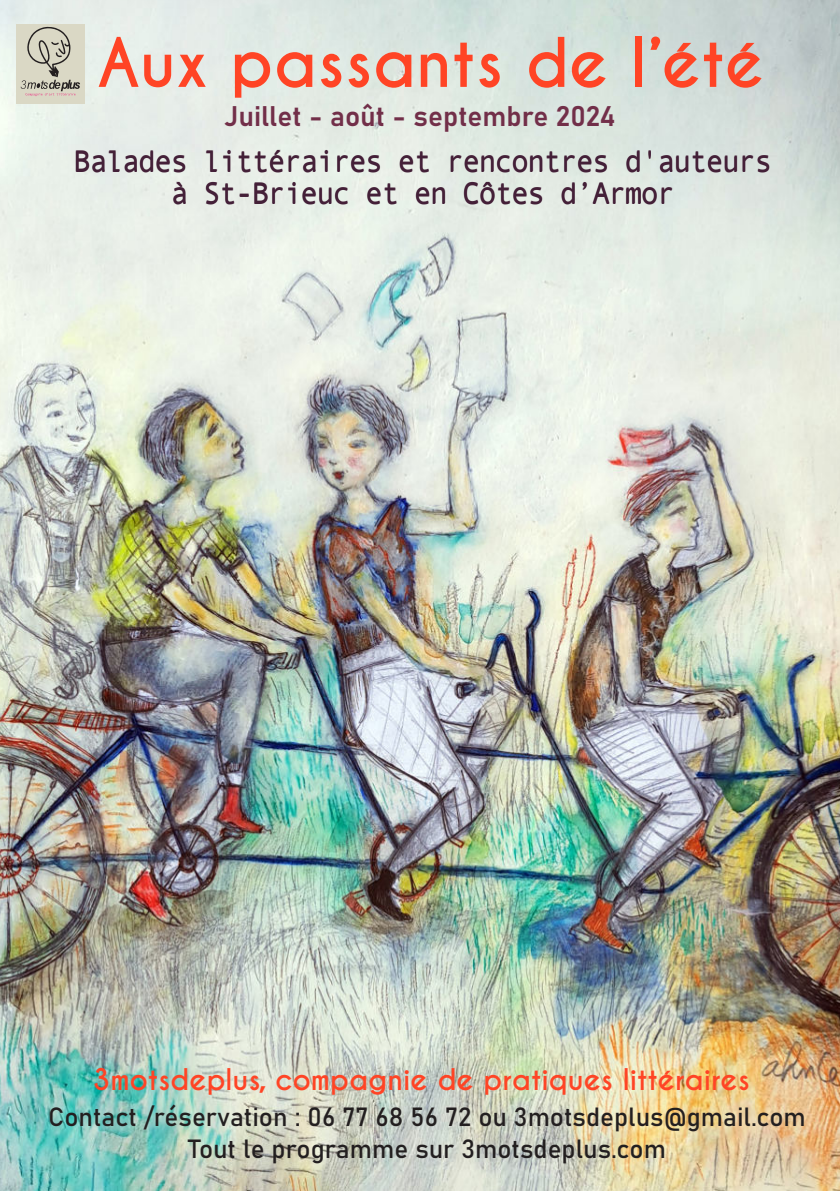
<style>
.page{position:relative;width:840px;height:1191px;background:#fff}
.page>*{position:absolute;margin:0;border:0;box-sizing:border-box;transform-origin:0 0}
.t1{font:700 64px "Caviar Dreams";color:#ff4425}
.t2{font:30px/32px "Andale Mono";letter-spacing:-.06em;color:#442038;text-align:center}
.t3{font:700 28px "Caviar Dreams";color:#ff4425}
.t4{font:28px "Bahnschrift";color:#722f49}
.t5{font:26px/32px "Bahnschrift";color:#231f20;text-align:center}
</style>
<div class="page">
<img style="left:0;top:0;width:839px;height:1191px">
<div style="left:17px;top:24px;width:68px;height:80px;background:#dad8c5"></div>
<svg style="left:21px;top:27px;width:59px;height:69px"></svg>
<h1 class="t1" style="left:97px;top:36px;width:668px">Aux passants de l’été</h1>
<p class="t4" style="left:224px;top:104px;width:392px">Juillet - août - septembre 2024</p>
<p class="t2" style="left:73px;top:148px;width:700px">Balades littéraires et rencontres d'auteurs à St-Brieuc et en Côtes d’Armor</p>
<p class="t3" style="left:92px;top:1067px;width:658px">3motsdeplus, compagnie de pratiques littéraires</p>
<p class="t5" style="left:48px;top:1101px;width:758px">Contact /réservation : 06 77 68 56 72 ou 3motsdeplus@gmail.com<br>Tout le programme sur 3motsdeplus.com</p>
</div>
